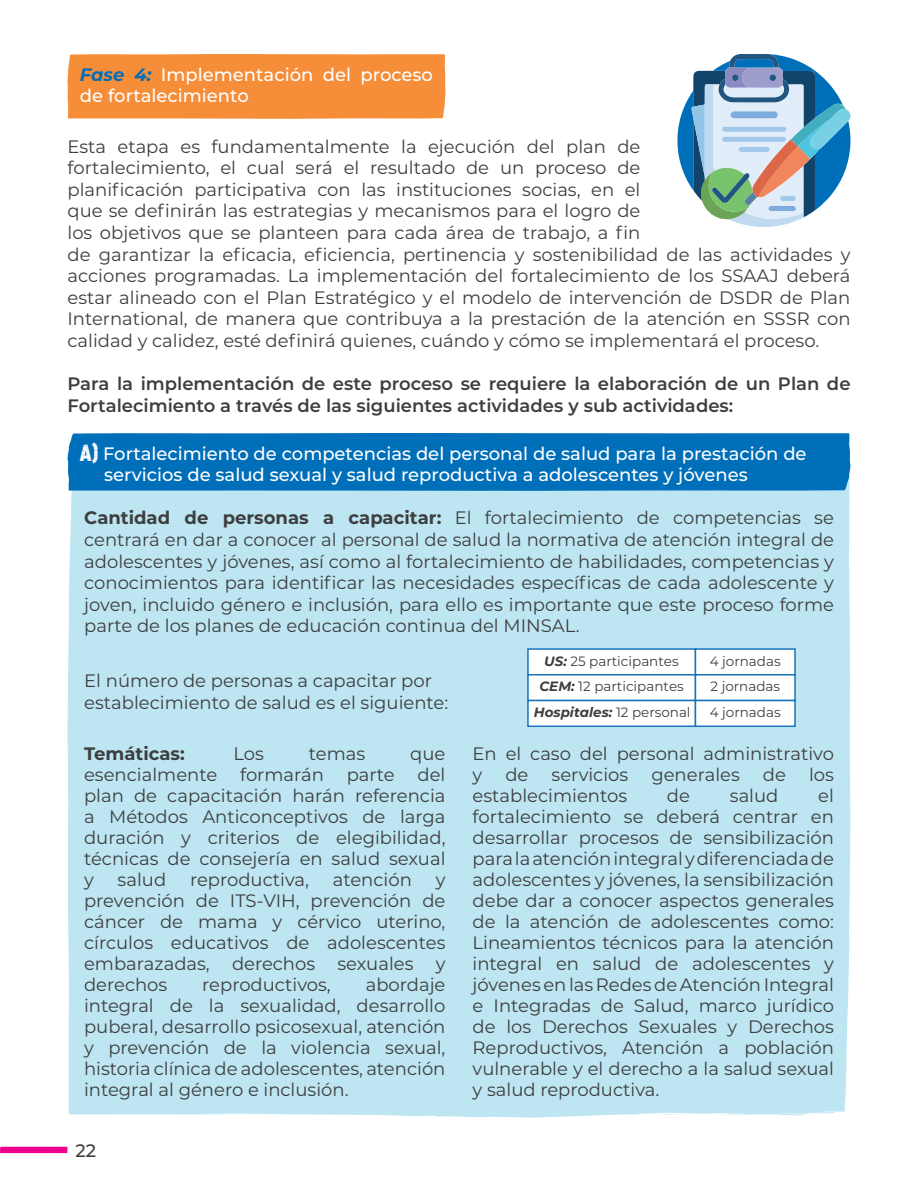
<style>
.page{position:relative;width:918px;height:1188px;background:#fff}
.page>*{position:absolute;margin:0;border:0;box-sizing:border-box;transform-origin:0 0}
.t1{font:18px/21px "Montserrat";color:#3e3e3f;text-align:justify}
.t2{font:500 18px/21.6px "Montserrat";color:#fff}
.t3{font:600 18px/21.6px "Montserrat";color:#3e3e3f}
.t4{font:700 18px "Montserrat";color:#3e3e3f}
.t5{font:500 18px "Montserrat";color:#3e3e3f}
.t6{font:13.5px/25.8px "Montserrat";color:#3e3e3f;text-align:center}
.s1{font-weight:700;font-style:italic;color:#006fba}
.s2{font-family:"Core Paint B3 W01";font-weight:400;font-size:23.25px}
.s3{font-weight:700}
.s4{font-weight:700;font-style:italic}
</style>
<div class="page">
<svg style="left:0;top:1147px;width:68px;height:6px"></svg>
<div style="left:68px;top:54px;width:378px;height:65px;background:#f68d38"></div>
<svg style="left:677px;top:54px;width:174px;height:173px"></svg>
<div style="left:68px;top:491px;width:783px;height:627px;background:#bde5f2"></div>
<div style="left:68px;top:433px;width:783px;height:58px;background:#006fba"></div>
<div style="left:527px;top:648px;width:169px;height:28px;background:#fff;border:2px solid #1974bb"></div>
<div style="left:527px;top:674px;width:169px;height:27px;background:#fff;border:2px solid #1974bb"></div>
<div style="left:527px;top:700px;width:169px;height:27px;background:#fff;border:2px solid #1974bb"></div>
<div style="left:695px;top:648px;width:101px;height:28px;background:#fff;border:2px solid #1974bb"></div>
<div style="left:695px;top:674px;width:101px;height:27px;background:#fff;border:2px solid #1974bb"></div>
<div style="left:695px;top:700px;width:101px;height:27px;background:#fff;border:2px solid #1974bb"></div>
<p class="t2" style="left:80px;top:63px;width:355px"><span class="s1">Fase 4:</span> Implementación del proceso de fortalecimiento</p>
<p class="t1" style="left:68px;top:135px;width:785px;line-height:21.6px;text-align:left">Esta etapa es fundamentalmente la ejecución del plan de<br>fortalecimiento, el cual será el resultado de un proceso de<br>planificación participativa con las instituciones socias, en el<br>que se definirán las estrategias y mecanismos para el logro de<br>los objetivos que se planteen para cada área de trabajo, a fin<br>de garantizar la eficacia, eficiencia, pertinencia y sostenibilidad de las actividades y acciones programadas. La implementación del fortalecimiento de los SSAAJ deberá estar alineado con el Plan Estratégico y el modelo de intervención de DSDR de Plan International, de manera que contribuya a la prestación de la atención en SSSR con calidad y calidez, esté definirá quienes, cuándo y cómo se implementará el proceso.</p>
<p class="t3" style="left:68px;top:372px;width:785px">Para la implementación de este proceso se requiere la elaboración de un Plan de<br>Fortalecimiento a través de las siguientes actividades y sub actividades:</p>
<p class="t2" style="left:104px;top:442px;width:704px;text-indent:-24px"><span class="s2">A)</span> Fortalecimiento de competencias del personal de salud para la prestación de servicios de salud sexual y salud reproductiva a adolescentes y jóvenes</p>
<p class="t1" style="left:84px;top:507px;width:751px;line-height:21.6px"><span class="s3">Cantidad de personas a capacitar:</span> El fortalecimiento de competencias se centrará en dar a conocer al personal de salud la normativa de atención integral de adolescentes y jóvenes, así como al fortalecimiento de habilidades, competencias y conocimientos para identificar las necesidades específicas de cada adolescente y joven, incluido género e inclusión, para ello es importante que este proceso forme parte de los planes de educación continua del MINSAL.</p>
<p class="t1" style="left:84px;top:669px;width:366px;line-height:21.6px">El número de personas a capacitar por establecimiento de salud es el siguiente:</p>
<p class="t4" style="left:84px;top:740px;width:102px">Temáticas:</p>
<p class="t1" style="left:233px;top:742px;width:32px">Los</p>
<p class="t1" style="left:309px;top:742px;width:58px">temas</p>
<p class="t1" style="left:410px;top:742px;width:37px">que</p>
<p class="t1" style="left:84px;top:763px;width:135px">esencialmente</p>
<p class="t1" style="left:240px;top:763px;width:85px">formarán</p>
<p class="t1" style="left:347px;top:763px;width:50px">parte</p>
<p class="t6" style="left:534px;top:647px;width:158px"><span class="s4">US:</span> 25 participantes<br><span class="s4">CEM:</span> 12 participantes<br><span class="s4">Hospitales:</span> 12 personal</p>
<p class="t6" style="left:710px;top:647px;width:72px;text-align:justify">4 jornadas 2 jornadas 4 jornadas</p>
<p class="t1" style="left:473px;top:742px;width:363px">En el caso del personal administrativo y</p>
<p class="t1" style="left:84px;top:763px;width:363px;text-indent:333px">del plan de capacitación harán referencia a Métodos Anticonceptivos de larga duración y criterios de elegibilidad, técnicas de consejería en salud sexual y</p>
<p class="t1" style="left:505px;top:763px;width:25px">de</p>
<p class="t1" style="left:552px;top:763px;width:78px">servicios</p>
<p class="t1" style="left:651px;top:763px;width:90px">generales</p>
<p class="t1" style="left:763px;top:763px;width:25px">de</p>
<p class="t1" style="left:809px;top:763px;width:26px">los</p>
<p class="t1" style="left:473px;top:784px;width:156px">establecimientos</p>
<p class="t1" style="left:667px;top:784px;width:25px">de</p>
<p class="t1" style="left:730px;top:784px;width:50px">salud</p>
<p class="t1" style="left:473px;top:784px;width:363px;text-indent:346px">el fortalecimiento se deberá centrar en desarrollar procesos de sensibilización para la atención integral y diferenciada de adolescentes y jóvenes, la sensibilización debe dar a conocer aspectos generales de la atención de adolescentes como:<br>Lineamientos técnicos para la atención integral en salud de adolescentes y jóvenes en las Redes de Atención Integral e Integradas de Salud, marco jurídico de los Derechos Sexuales y Derechos Reproductivos, Atención a población vulnerable y el derecho a la salud sexual y salud reproductiva.</p>
<p class="t1" style="left:118px;top:868px;width:50px">salud</p>
<p class="t1" style="left:190px;top:868px;width:120px">reproductiva,</p>
<p class="t1" style="left:333px;top:868px;width:81px">atención</p>
<p class="t1" style="left:84px;top:868px;width:363px;text-indent:352px">y prevención de ITS-VIH, prevención de cáncer de mama y cérvico uterino, círculos educativos de adolescentes embarazadas, derechos sexuales y derechos</p>
<p class="t1" style="left:84px;top:973px;width:363px;text-indent:282px">abordaje integral de la sexualidad, desarrollo puberal, desarrollo psicosexual, atención y prevención de la violencia sexual, historia clínica de adolescentes, atención integral al género e inclusión.</p>
<p class="t1" style="left:202px;top:973px;width:130px">reproductivos,</p>
<p class="t5" style="left:76px;top:1138px;width:22px">22</p>
</div>
